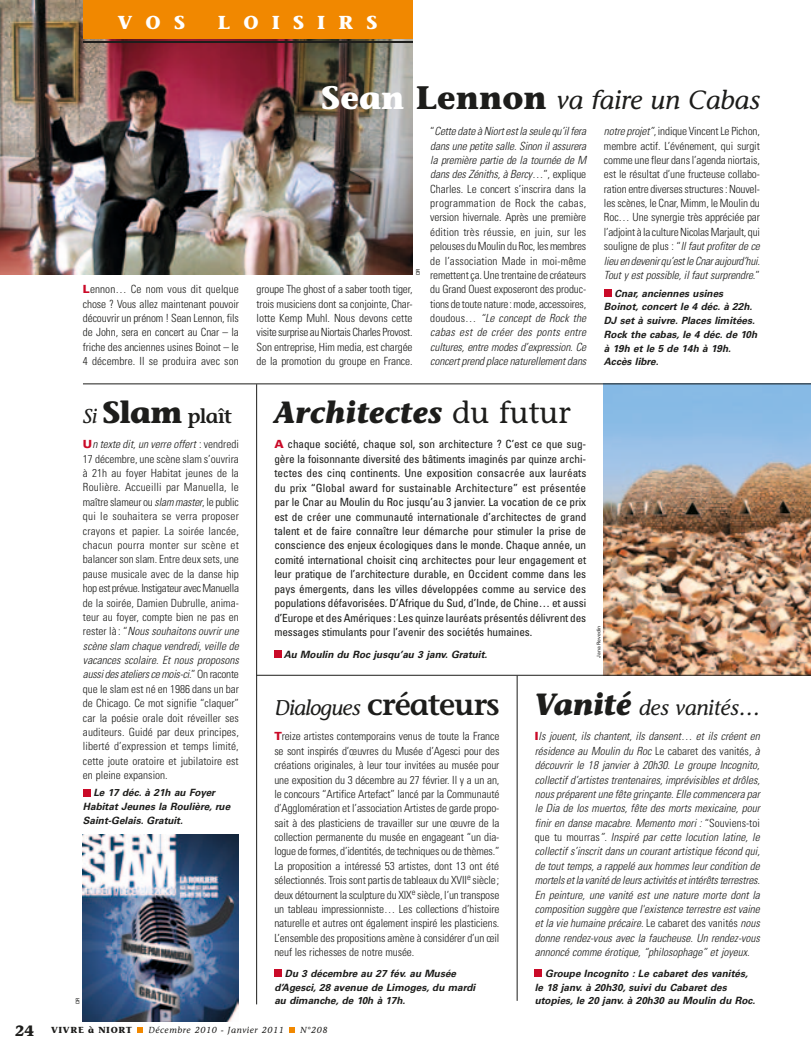
<style>
.page{position:relative;width:811px;height:1059px;background:#fff}
.page>*{position:absolute;margin:0;border:0;box-sizing:border-box;transform-origin:0 0}
.t1{font:italic 700 30.62px "Stone Informal";color:#1d1d1b}
.t2{font:italic 26.25px "Stone Informal";color:#1d1d1b}
.t3{font:italic 21.25px "Stone Informal";letter-spacing:-.02em;color:#1d1d1b}
.t4{font:600 20px "Stone Informal";letter-spacing:-.035em;color:#1d1d1b}
.t5{font:700 18.75px "Stone Informal";letter-spacing:.7em;color:#fff}
.t6{font:700 15px "Stone Informal";color:#1d1d1b}
.t7{font:300 condensed 11.25px/14.4px "Univers";letter-spacing:-.01em;color:#1d1d1b;text-align:justify}
.t8{font:condensed 11.25px/14.4px "Univers";letter-spacing:-.01em;color:#1d1d1b;text-align:justify}
.t9{font:italic 300 condensed 11.25px/14.4px "Univers";color:#1d1d1b;text-align:justify}
.t10{font:italic 700 10px/13.8px "Univers";color:#1d1d1b}
.t11{font:italic 8.75px "Stone Informal";letter-spacing:.075em;color:#1d1d1b}
.t12{font:700 8.75px "Stone Informal";letter-spacing:.075em;color:#1d1d1b}
.t13{font:5px "Univers";color:#1d1d1b}
.s1{font-weight:700;font-style:normal;font-size:32.5px;color:#fff}
.s2{font-weight:700;font-style:normal;font-size:32.5px}
.s3{font-weight:900;font-stretch:normal;color:#ca0a28}
.s4{font-style:italic}
.s5{font-weight:400;font-style:italic}
.s6{font-weight:700;font-size:30.62px}
.s7{font-weight:400;font-style:normal}
.s8{font-weight:600;font-style:normal;font-size:30.62px}
.s9{font-weight:900;font-style:normal;font-stretch:normal;color:#ca0a28}
.s10{font-style:normal}
</style>
<div class="page">
<img style="left:604px;top:384px;width:207px;height:291px">
<div style="left:535px;top:970px;width:7px;height:7px;background:#ca0a28"></div>
<div style="left:83px;top:789px;width:7px;height:7px;background:#ca0a28"></div>
<div style="left:274px;top:970px;width:7px;height:7px;background:#ca0a28"></div>
<div style="left:274px;top:650px;width:7px;height:7px;background:#ca0a28"></div>
<img style="left:83px;top:834px;width:156px;height:187px">
<div style="left:604px;top:290px;width:7px;height:7px;background:#ca0a28"></div>
<img style="left:0;top:0;width:412px;height:274px">
<svg style="left:138px;top:1027px;width:5px;height:5px"></svg>
<svg style="left:289px;top:1027px;width:6px;height:5px"></svg>
<hr style="left:256px;top:384px;width:1px;height:620px;background:#1d1d1b">
<hr style="left:517px;top:675px;width:1px;height:326px;background:#1d1d1b">
<hr style="left:83px;top:41px;width:329px;height:2px;background:#1d1d1b">
<div style="left:83px;top:0;width:329px;height:39px;background:#f18800"></div>
<hr style="left:83px;top:383px;width:728px;height:1px;background:#1d1d1b">
<hr style="left:257px;top:675px;width:554px;height:1px;background:#1d1d1b">
<h3 class="t5" style="left:118px;top:11px;width:69px">VOS</h3>
<h3 class="t5" style="left:218px;top:11px;width:161px">L OISIRS</h3>
<h3 class="t6" style="left:15px;top:1021px;width:20px">24</h3>
<h2 class="t2" style="left:321px;top:85px;width:440px"><span class="s1">SEAN</span> <span class="s2">LENNON</span> va faire un Cabas</h2>
<p class="t13" style="left:415px;top:275px;width:8px;rotate:-90deg">DR</p>
<p class="t7" style="left:83px;top:282px;width:157px"><span class="s3">L</span>ennon… Ce nom vous dit quelque chose ? Vous allez maintenant pouvoir découvrir un prénom ! Sean Lennon, fils de John, sera en concert au Cnar – la friche des anciennes usines Boinot – le 4 décembre. Il se produira avec son</p>
<p class="t7" style="left:257px;top:282px;width:157px">groupe The ghost of a saber tooth tiger, trois musiciens dont sa conjointe, Char&shy;lotte Kemp Muhl. Nous devons cette visite surprise au Niortais Charles Provost.<br>Son entreprise, Him media, est chargée de la promotion du groupe en France.</p>
<p class="t7" style="left:430px;top:124px;width:158px">“<span class="s4">Cette date à Niort est la seule qu’il fera dans une petite salle. Sinon il assurera la première partie de la tournée de M dans des Zéniths, à Bercy…</span>”, explique Charles. Le concert s’inscrira dans la programmation de Rock the cabas, version hivernale. Après une première édition très réussie, en juin, sur les pelouses du Moulin du Roc, les membres de l’association Made in moi-même remettent ça. Une trentaine de créateurs du Grand Ouest exposeront des produc&shy;tions de toute nature: mode, accessoires, doudous… <span class="s4">“Le concept de Rock the cabas est de créer des ponts entre cultures, entre modes d’expression. Ce concert prend place naturellement dans</span></p>
<p class="t7" style="left:604px;top:124px;width:157px"><span class="s4">notre projet”</span>, indique Vincent Le Pichon, membre actif. L’événement, qui surgit comme une fleur dans l’agenda niortais, est le résultat d’une fructeuse collabo&shy;ration entre diverses structures : Nouvel&shy;les scènes, le Cnar, Mimm, le Moulin du Roc… Une synergie très appréciée par l’adjoint à la culture Nicolas Marjault, qui souligne de plus : “<span class="s4">Il faut profiter de ce lieu en devenir qu’est le Cnar aujourd’hui.<br>Tout y est possible, il faut surprendre.</span>”</p>
<p class="t10" style="left:604px;top:286px;width:155px;text-indent:10px">Cnar, anciennes usines<br>Boinot, concert le 4 déc. à 22h.<br>DJ set à suivre. Places limitées.<br>Rock the cabas, le 4 déc. de 10h à 19h et le 5 de 14h à 19h.<br>Accès libre.</p>
<h3 class="t4" style="left:83px;top:404px;width:151px"><span class="s5">Si</span> <span class="s6">SLAM</span> plaît</h3>
<p class="t7" style="left:83px;top:437px;width:158px"><span class="s3">U</span><span class="s4">n texte dit, un verre offert</span> : vendredi 17 décembre, une scène slam s’ouvrira à 21h au foyer Habitat jeunes de la Roulière. Accueilli par Manuella, le maître slameur ou <span class="s4">slam master</span>, le public qui le souhaitera se verra proposer crayons et papier. La soirée lancée, chacun pourra monter sur scène et balancer son slam. Entre deux sets, une pause musicale avec de la danse hip hop est prévue. Instigateur avec Manuella de la soirée, Damien Dubrulle, anima&shy;teur au foyer, compte bien ne pas en rester là : “<span class="s4">Nous souhaitons ouvrir une scène slam chaque vendredi, veille de vacances scolaire. Et nous proposons aussi des ateliers ce mois-ci.</span>” On raconte que le slam est né en 1986 dans un bar de Chicago. Ce mot signifie “claquer” car la poésie orale doit réveiller ses auditeurs. Guidé par deux principes, liberté d’expression et temps limité, cette joute oratoire et jubilatoire est en pleine expansion.</p>
<p class="t10" style="left:83px;top:786px;width:149px;text-indent:10px">Le 17 déc. à 21h au Foyer<br>Habitat Jeunes la Roulière, rue<br>Saint-Gelais. Gratuit.</p>
<p class="t13" style="left:75px;top:1004px;width:8px;rotate:-90deg">DR</p>
<h1 class="t1" style="left:274px;top:393px;width:297px">Architectes <span class="s7">du futur</span></h1>
<p class="t8" style="left:274px;top:437px;width:313px"><span class="s3">A</span> chaque société, chaque sol, son architecture ? C’est ce que sug&shy;gère la foisonnante diversité des bâtiments imaginés par quinze archi&shy;tectes des cinq continents. Une exposition consacrée aux lauréats du prix “Global award for sustainable Architecture” est présentée par le Cnar au Moulin du Roc jusqu’au 3 janvier. La vocation de ce prix est de créer une communauté internationale d’architectes de grand talent et de faire connaître leur démarche pour stimuler la prise de conscience des enjeux écologiques dans le monde. Chaque année, un comité international choisit cinq architectes pour leur engagement et leur pratique de l’architecture durable, en Occident comme dans les pays émergents, dans les villes développées comme au service des populations défavorisées. D’Afrique du Sud, d’Inde, de Chine… et aussi d’Europe et des Amériques : Les quinze lauréats présentés délivrent des messages stimulants pour l’avenir des sociétés humaines.</p>
<p class="t10" style="left:284px;top:647px;width:205px">Au Moulin du Roc jusqu’au 3 janv. Gratuit.</p>
<p class="t13" style="left:596px;top:658px;width:33px;rotate:-90deg">Jana Revedin</p>
<h3 class="t3" style="left:274px;top:695px;width:227px">Dialogues <span class="s8">créateurs</span></h3>
<p class="t7" style="left:274px;top:729px;width:227px"><span class="s3">T</span>reize artistes contemporains venus de toute la France se sont inspirés d’œuvres du Musée d’Agesci pour des créations originales, à leur tour invitées au musée pour une exposition du 3 décembre au 27 février. Il y a un an, le concours “Artifice Artefact” lancé par la Communauté d’Agglomération et l’association Artistes de garde propo&shy;sait à des plasticiens de travailler sur une œuvre de la collection permanente du musée en engageant “un dia&shy;logue de formes, d’identités, de techniques ou de thèmes.” La proposition a intéressé 53 artistes, dont 13 ont été sélectionnés. Trois sont partis de tableaux du XVII<sup>e</sup> siècle; deux détournent la sculpture du XIX<sup>e</sup> siècle, l’un transpose un tableau impressionniste… Les collections d’histoire naturelle et autres ont également inspiré les plasticiens.<br>L’ensemble des propositions amène à considérer d’un œil neuf les richesses de notre musée.</p>
<p class="t10" style="left:274px;top:966px;width:203px;text-indent:10px">Du 3 décembre au 27 fév. au Musée d’Agesci, 28 avenue de Limoges, du mardi au dimanche, de 10h à 17h.</p>
<h3 class="t3" style="left:535px;top:695px;width:227px"><span class="s6">Vanité</span> des vanités…</h3>
<p class="t9" style="left:535px;top:729px;width:227px"><span class="s9">I</span>ls jouent, ils chantent, ils dansent… et ils créent en résidence au Moulin du Roc <span class="s10">Le cabaret des vanités</span>, à découvrir le 18 janvier à 20h30. Le groupe Incognito, collectif d’artistes trentenaires, imprévisibles et drôles, nous préparent une fête grinçante. Elle commencera par le Dia de los muertos, fête des morts mexicaine, pour finir en danse macabre. Memento mori : <span class="s10">“Souviens-toi que tu mourras</span>”. Inspiré par cette locution latine, le collectif s’inscrit dans un courant artistique fécond qui, de tout temps, a rappelé aux hommes leur condition de mortels et la vanité de leurs activités et intérêts terrestres.<br>En peinture, une vanité est une nature morte dont la composition suggère que l'existence terrestre est vaine et la vie humaine précaire. <span class="s10">Le cabaret des vanités</span> nous donne rendez-vous avec la faucheuse. Un rendez-vous annoncé comme érotique, “philosophage” et joyeux.</p>
<p class="t10" style="left:535px;top:966px;width:222px;text-indent:10px">Groupe Incognito : Le cabaret des vanités, le 18 janv. à 20h30, suivi du Cabaret des utopies, le 20 janv. à 20h30 au Moulin du Roc.</p>
<p class="t12" style="left:51px;top:1024px;width:83px">VIVRE À NIORT</p>
<p class="t11" style="left:148px;top:1024px;width:137px">Décembre 2010 - Janvier 2011</p>
<p class="t11" style="left:300px;top:1024px;width:29px">N°208</p>
</div>
